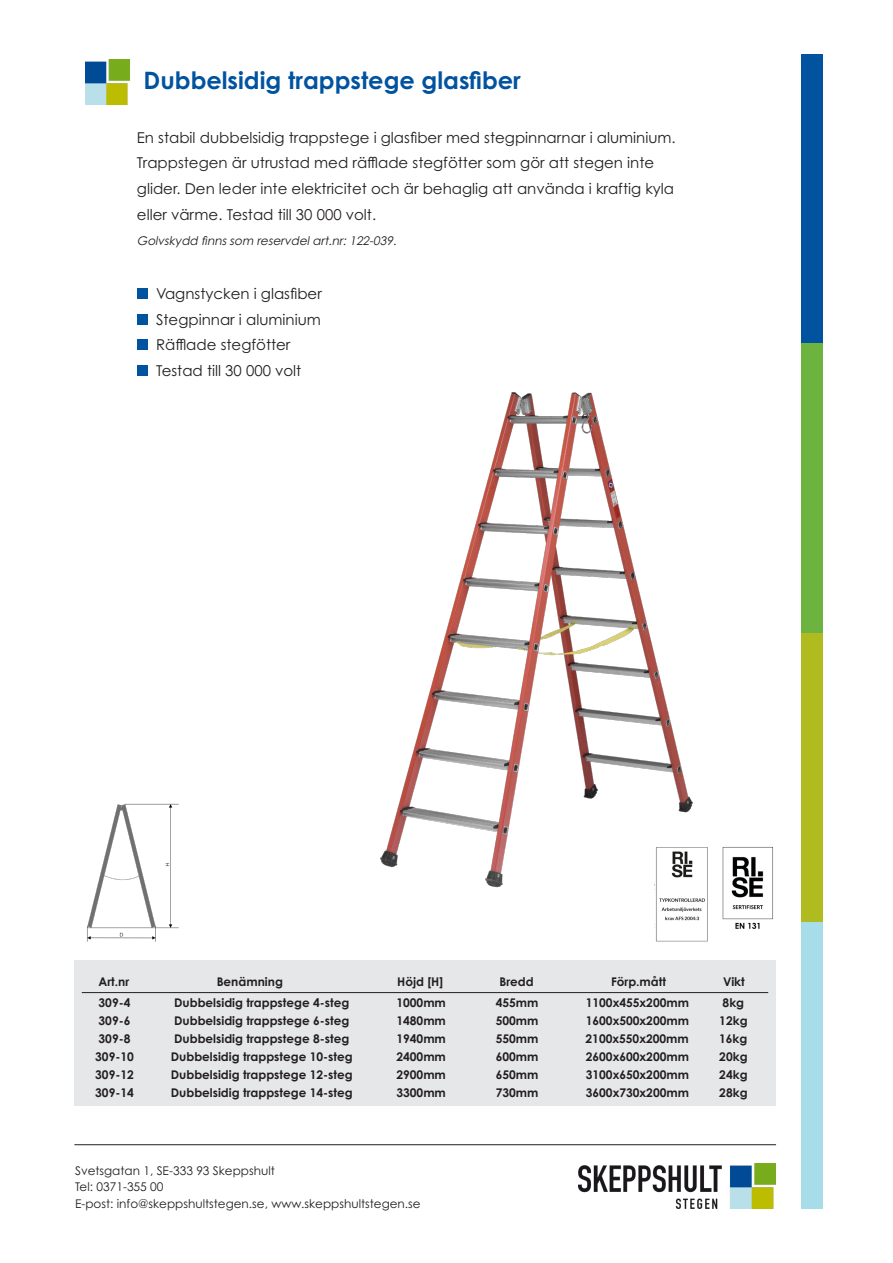
<style>
.page{position:relative;width:893px;height:1263px;background:#fff}
.page>*{position:absolute;margin:0;border:0;box-sizing:border-box;transform-origin:0 0}
.t1{font:700 24px "Century Gothic Pro";color:#0153a0}
.t2{font:15px/25.5px "Century Gothic Pro";color:#231f20}
.t3{font:700 12px "Century Gothic Pro";color:#231f20}
.t4{font:12px "Century Gothic Pro";color:#231f20}
.t5{font:italic 12px "Century Gothic Pro";color:#231f20}
</style>
<div class="page">
<div style="left:74px;top:960px;width:702px;height:146px;background:#e6e7e9"></div>
<div style="left:801px;top:906px;width:22px;height:303px;background:#a7dde9"></div>
<div style="left:801px;top:332px;width:22px;height:317px;background:#6cb43f"></div>
<div style="left:801px;top:54px;width:22px;height:289px;background:#0153a0"></div>
<div style="left:801px;top:633px;width:22px;height:289px;background:#afbb1f"></div>
<div style="left:137px;top:288px;width:11px;height:10px;background:#0153a0"></div>
<div style="left:137px;top:314px;width:11px;height:11px;background:#0153a0"></div>
<div style="left:137px;top:339px;width:11px;height:11px;background:#0153a0"></div>
<div style="left:137px;top:365px;width:11px;height:11px;background:#0153a0"></div>
<hr style="left:74px;top:1144px;width:702px;height:1px;background:#231f20">
<hr style="left:82px;top:992px;width:686px;height:1px;background:#231f20">
<img style="left:579px;top:1163px;width:197px;height:46px">
<img style="left:85px;top:60px;width:45px;height:44px">
<img style="left:380px;top:392px;width:313px;height:498px">
<img style="left:87px;top:803px;width:92px;height:139px">
<img style="left:655px;top:843px;width:53px;height:99px">
<img style="left:722px;top:846px;width:51px;height:83px">
<p class="t1" style="left:144px;top:65px;width:379px">Dubbelsidig trappstege glasfiber</p>
<p class="t2" style="left:137px;top:125px;width:540px">En stabil dubbelsidig trappstege i glasfiber med stegpinnarnar i aluminium.</p>
<p class="t2" style="left:137px;top:150px;width:539px">Trappstegen är utrustad med räfflade stegfötter som gör att stegen inte glider. Den leder inte elektricitet och är behaglig att använda i kraftig kyla eller värme. Testad till 30 000 volt.</p>
<p class="t5" style="left:137px;top:233px;width:264px">Golvskydd finns som reservdel art.nr: 122-039.</p>
<p class="t2" style="left:156px;top:281px;width:167px">Vagnstycken i glasfiber</p>
<p class="t2" style="left:156px;top:306px;width:166px">Stegpinnar i aluminium</p>
<p class="t2" style="left:156px;top:332px;width:136px">Räfflade stegfötter</p>
<p class="t2" style="left:156px;top:357px;width:147px">Testad till 30 000 volt</p>
<p class="t3" style="left:99px;top:974px;width:32px">Art.nr</p>
<p class="t3" style="left:217px;top:974px;width:68px">Benämning</p>
<p class="t3" style="left:397px;top:974px;width:48px">Höjd [H]</p>
<p class="t3" style="left:499px;top:974px;width:36px">Bredd</p>
<p class="t3" style="left:611px;top:974px;width:56px">Förp.mått</p>
<p class="t3" style="left:723px;top:974px;width:23px">Vikt</p>
<p class="t3" style="left:99px;top:995px;width:33px">309-4</p>
<p class="t3" style="left:174px;top:995px;width:177px">Dubbelsidig trappstege 4-steg</p>
<p class="t3" style="left:396px;top:995px;width:51px">1000mm</p>
<p class="t3" style="left:496px;top:995px;width:44px">455mm</p>
<p class="t3" style="left:586px;top:995px;width:105px">1100x455x200mm</p>
<p class="t3" style="left:723px;top:995px;width:23px">8kg</p>
<p class="t3" style="left:99px;top:1013px;width:33px">309-6</p>
<p class="t3" style="left:174px;top:1013px;width:177px">Dubbelsidig trappstege 6-steg</p>
<p class="t3" style="left:396px;top:1013px;width:51px">1480mm</p>
<p class="t3" style="left:496px;top:1013px;width:44px">500mm</p>
<p class="t3" style="left:586px;top:1013px;width:105px">1600x500x200mm</p>
<p class="t3" style="left:719px;top:1013px;width:30px">12kg</p>
<p class="t3" style="left:99px;top:1031px;width:33px">309-8</p>
<p class="t3" style="left:174px;top:1031px;width:177px">Dubbelsidig trappstege 8-steg</p>
<p class="t3" style="left:396px;top:1031px;width:51px">1940mm</p>
<p class="t3" style="left:496px;top:1031px;width:44px">550mm</p>
<p class="t3" style="left:586px;top:1031px;width:105px">2100x550x200mm</p>
<p class="t3" style="left:719px;top:1031px;width:30px">16kg</p>
<p class="t3" style="left:95px;top:1049px;width:40px">309-10</p>
<p class="t3" style="left:171px;top:1049px;width:183px">Dubbelsidig trappstege 10-steg</p>
<p class="t3" style="left:396px;top:1049px;width:51px">2400mm</p>
<p class="t3" style="left:496px;top:1049px;width:44px">600mm</p>
<p class="t3" style="left:586px;top:1049px;width:105px">2600x600x200mm</p>
<p class="t3" style="left:719px;top:1049px;width:30px">20kg</p>
<p class="t3" style="left:95px;top:1067px;width:40px">309-12</p>
<p class="t3" style="left:171px;top:1067px;width:183px">Dubbelsidig trappstege 12-steg</p>
<p class="t3" style="left:396px;top:1067px;width:51px">2900mm</p>
<p class="t3" style="left:496px;top:1067px;width:44px">650mm</p>
<p class="t3" style="left:586px;top:1067px;width:105px">3100x650x200mm</p>
<p class="t3" style="left:719px;top:1067px;width:30px">24kg</p>
<p class="t3" style="left:95px;top:1085px;width:40px">309-14</p>
<p class="t3" style="left:171px;top:1085px;width:183px">Dubbelsidig trappstege 14-steg</p>
<p class="t3" style="left:396px;top:1085px;width:51px">3300mm</p>
<p class="t3" style="left:496px;top:1085px;width:44px">730mm</p>
<p class="t3" style="left:586px;top:1085px;width:105px">3600x730x200mm</p>
<p class="t3" style="left:719px;top:1085px;width:30px">28kg</p>
<p class="t4" style="left:75px;top:1163px;width:201px">Svetsgatan 1, SE-333 93 Skeppshult</p>
<p class="t4" style="left:75px;top:1179px;width:90px">Tel: 0371-355 00</p>
<p class="t4" style="left:75px;top:1196px;width:347px">E-post: info@skeppshultstegen.se, www.skeppshultstegen.se</p>
</div>
